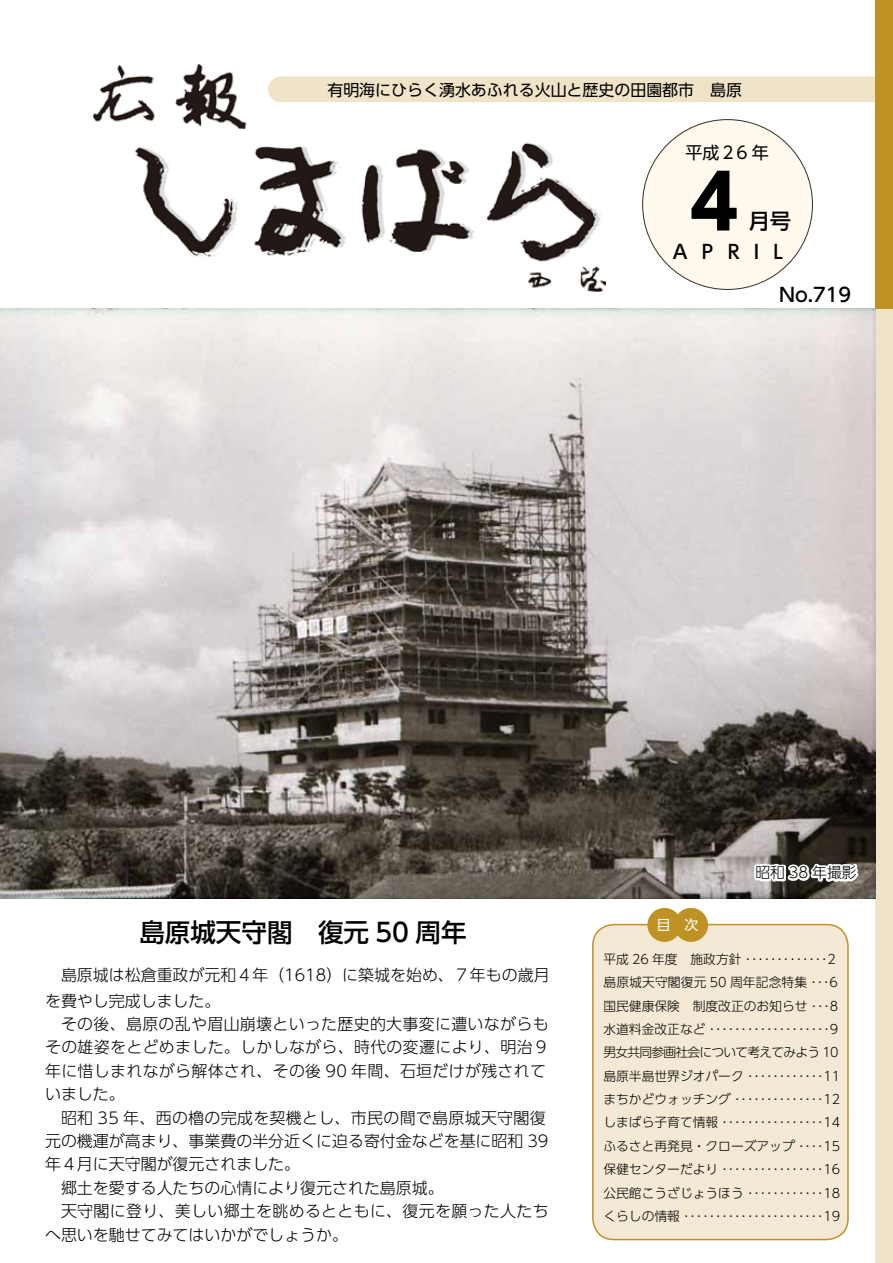
<style>
.page{position:relative;width:893px;height:1263px;background:#fff}
.page>*{position:absolute;margin:0;border:0;box-sizing:border-box;transform-origin:0 0}
.t1{font:700 74.4px "UD Shin Go Pro";color:#000}
.t2{font:500 25.5px "UD Shin Go Pro";color:#000}
.t3{font:500 21.3px "UD Shin Go Pro";color:#000}
.t4{font:500 19.2px "UD Shin Go Pro";color:#000}
.t5{font:16.95px "UD Shin Go Pro";color:#000}
.t6{font:300 15.9px/23.4px "UD Shin Go Pro";letter-spacing:.02em;color:#000}
.t7{font:300 15.9px/25.5px "UD Shin Go Pro";color:#000}
.t8{font:15.9px "UD Shin Go Pro";color:#000}
.t9{font:300 14.85px "UD Shin Go Pro";color:#000}
.t10{font:13.8px "UD Shin Go Pro";color:#fff}
.t11{font:300 12.75px/23.4px "UD Shin Go Pro";color:#000}
</style>
<div class="page">
<div style="left:875px;top:309px;width:18px;height:954px;background:#efe3c8"></div>
<div style="left:281px;top:77px;width:595px;height:25px;background:#efe3c8"></div>
<div style="left:875px;top:0;width:18px;height:308px;background:#be9224"></div>
<div style="left:643px;top:120px;width:169px;height:169px;background:#fffaed;border-radius:50%"></div>
<img style="left:134px;top:142px;width:472px;height:149px">
<img style="left:94px;top:65px;width:153px;height:65px">
<img style="left:0;top:308px;width:875px;height:590px">
<div style="left:593px;top:924px;width:255px;height:315px;background:#f3e9d4;border-radius:21px"></div>
<div style="left:592px;top:924px;width:257px;height:316px;border:2px solid #be9224;border-radius:21px"></div>
<div style="left:647px;top:908px;width:34px;height:34px;background:#be9224;border-radius:50%"></div>
<div style="left:674px;top:908px;width:34px;height:34px;background:#be9224;border-radius:50%"></div>
<svg style="left:752px;top:852px;width:110px;height:33px"></svg>
<p class="t8" style="left:327px;top:77px;width:416px">有明海にひらく湧水あふれる火山と歴史の田園都市　島原</p>
<h3 class="t5" style="left:685px;top:139px;width:85px">平成２6 年</h3>
<h1 class="t1" style="left:677px;top:142px;width:76px">４</h1>
<h3 class="t3" style="left:749px;top:204px;width:44px">月号</h3>
<h3 class="t4" style="left:673px;top:236px;width:16px">A</h3>
<h3 class="t4" style="left:702px;top:236px;width:13px">P</h3>
<h3 class="t4" style="left:728px;top:236px;width:13px">R</h3>
<h3 class="t4" style="left:754px;top:236px;width:7px">I</h3>
<h3 class="t4" style="left:774px;top:236px;width:11px">L</h3>
<h3 class="t4" style="left:779px;top:279px;width:73px">No.719</h3>
<h2 class="t2" style="left:139px;top:912px;width:329px">島原城天守閣　復元 50 周年</h2>
<p class="t7" style="left:45px;top:962px;width:506px;text-indent:16px">島原城は松倉重政が元和４年（1618）に築城を始め、７年もの歳月を費やし完成しました。</p>
<p class="t6" style="left:45px;top:1012px;width:505px">　その後、島原の乱や眉山崩壊といった歴史的大事変に遭いながらもその雄姿をとどめました。しかしながら、時代の変遷により、明治９年に惜しまれながら解体され、その後 90 年間、石垣だけが残されていました。<br>　昭和 35 年、西の櫓の完成を契機とし、市民の間で島原城天守閣復元の機運が高まり、事業費の半分近くに迫る寄付金などを基に昭和 39年４月に天守閣が復元されました。<br>　郷土を愛する人たちの心情により復元された島原城。<br>　天守閣に登り、美しい郷土を眺めるとともに、復元を願った人たちへ思いを馳せてみてはいかがでしょうか。</p>
<p class="t9" style="left:755px;top:861px;width:103px">昭和 38 年撮影</p>
<p class="t10" style="left:657px;top:913px;width:43px">目　次</p>
<p class="t11" style="left:603px;top:947px;width:238px">平成 2 6 年度　施政方針 2・・・・・・・・・・・・・島原城天守閣復元 50 周年記念特集 6・・・国民健康保険　制度改正のお知らせ 8・・・水道料金改正など 9・・・・・・・・・・・・・・・・・・・男女共同参画社会について考えてみよう 10島原半島世界ジオパーク ・・・・・・・・・・・・ 1 1まちかどウォッチング ・・・・・・・・・・・・・・ 1 2しまばら子育て情報 ・・・・・・・・・・・・・・・・ 1 4ふるさと再発見・クローズアップ ・・・・ 1 5保健センターだより ・・・・・・・・・・・・・・・・ 1 6公民館こうざじょうほう ・・・・・・・・・・・・ 1 8くらしの情報 ・・・・・・・・・・・・・・・・・・・・・・ 1 9</p>
</div>
